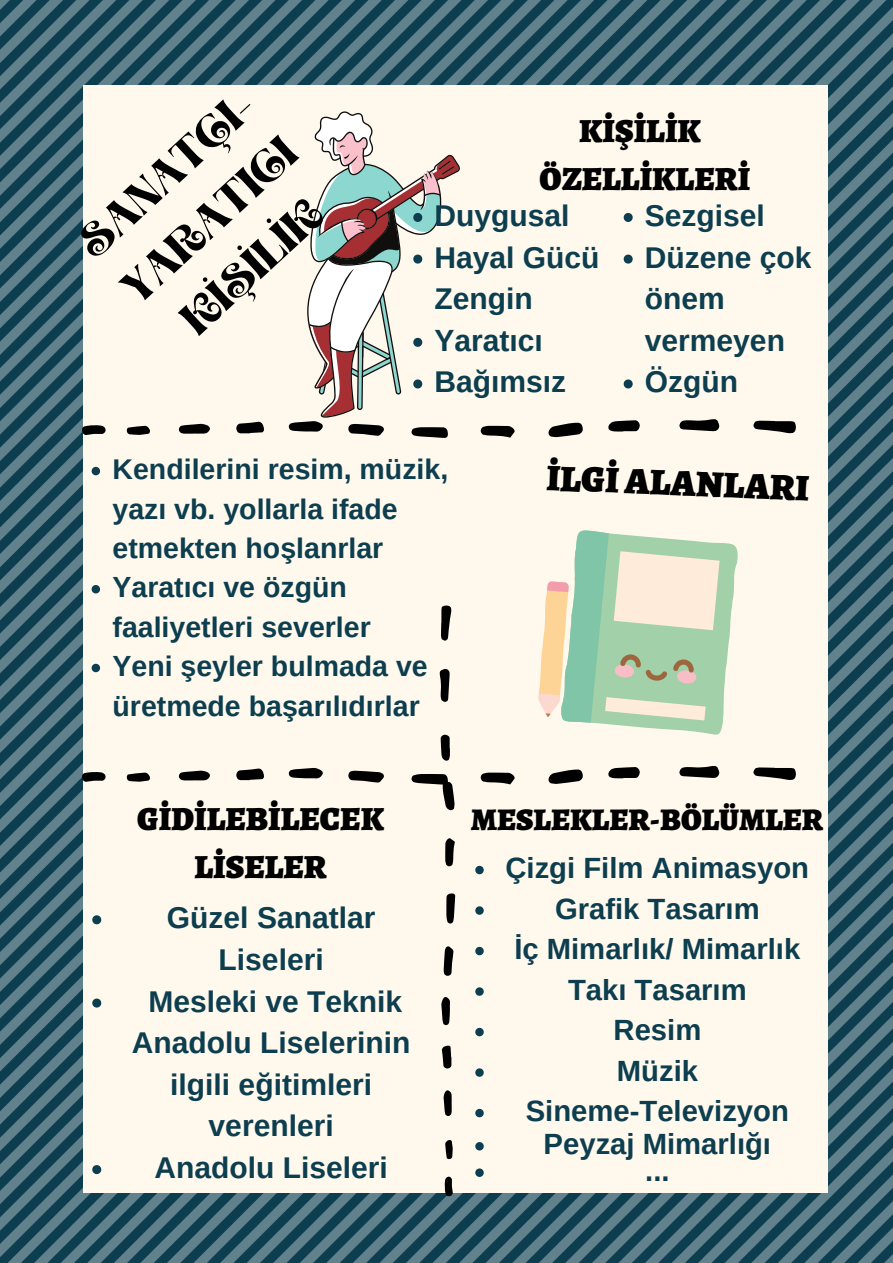
<style>
.page{position:relative;width:893px;height:1263px;background:#fff}
.page>*{position:absolute;margin:0;border:0;box-sizing:border-box;transform-origin:0 0}
.t1{font:600 45px/63px "Aprila";color:#000}
.t2{font:900 37.5px "Alegreya";color:#000}
.t3{font:900 33.75px/47.2px "Alegreya";color:#000;text-align:center}
.t4{font:900 31.5px "Alegreya";color:#000}
.t5{font:700 30px/41.6px "Arimo";color:#0d3e4f}
.t6{font:700 29.25px "Arimo";color:#0d3e4f}
.t7{font:700 28.5px/39.4px "Arimo";color:#0d3e4f}
</style>
<div class="page">
<img style="left:0;top:0;width:893px;height:1263px">
<div style="left:84px;top:85px;width:743px;height:1107px;background:#fff9ed"></div>
<svg style="left:753px;top:421px;width:43px;height:12px"></svg>
<svg style="left:548px;top:423px;width:35px;height:14px"></svg>
<svg style="left:679px;top:419px;width:41px;height:12px"></svg>
<svg style="left:480px;top:426px;width:35px;height:12px"></svg>
<svg style="left:608px;top:420px;width:32px;height:12px"></svg>
<svg style="left:236px;top:422px;width:28px;height:11px"></svg>
<svg style="left:179px;top:424px;width:31px;height:10px"></svg>
<svg style="left:82px;top:425px;width:24px;height:10px"></svg>
<svg style="left:127px;top:426px;width:23px;height:9px"></svg>
<svg style="left:753px;top:767px;width:43px;height:13px"></svg>
<svg style="left:548px;top:769px;width:35px;height:15px"></svg>
<svg style="left:679px;top:766px;width:41px;height:12px"></svg>
<svg style="left:348px;top:771px;width:36px;height:12px"></svg>
<svg style="left:480px;top:772px;width:35px;height:12px"></svg>
<svg style="left:608px;top:767px;width:32px;height:11px"></svg>
<svg style="left:289px;top:768px;width:34px;height:10px"></svg>
<svg style="left:236px;top:768px;width:28px;height:12px"></svg>
<svg style="left:179px;top:770px;width:31px;height:10px"></svg>
<svg style="left:82px;top:772px;width:24px;height:10px"></svg>
<svg style="left:127px;top:772px;width:23px;height:10px"></svg>
<svg style="left:441px;top:605px;width:10px;height:36px"></svg>
<svg style="left:411px;top:774px;width:43px;height:36px"></svg>
<svg style="left:440px;top:668px;width:9px;height:34px"></svg>
<svg style="left:446px;top:893px;width:9px;height:31px"></svg>
<svg style="left:443px;top:946px;width:10px;height:30px"></svg>
<svg style="left:445px;top:838px;width:10px;height:28px"></svg>
<svg style="left:440px;top:734px;width:10px;height:27px"></svg>
<svg style="left:441px;top:997px;width:9px;height:28px"></svg>
<svg style="left:442px;top:1045px;width:9px;height:24px"></svg>
<svg style="left:443px;top:1090px;width:9px;height:26px"></svg>
<svg style="left:444px;top:1176px;width:9px;height:20px"></svg>
<svg style="left:445px;top:1140px;width:8px;height:19px"></svg>
<svg style="left:92px;top:467px;width:8px;height:8px"></svg>
<svg style="left:92px;top:585px;width:8px;height:8px"></svg>
<svg style="left:92px;top:664px;width:8px;height:8px"></svg>
<svg style="left:475px;top:866px;width:9px;height:8px"></svg>
<svg style="left:475px;top:906px;width:9px;height:9px"></svg>
<svg style="left:475px;top:947px;width:9px;height:8px"></svg>
<svg style="left:475px;top:987px;width:9px;height:9px"></svg>
<svg style="left:475px;top:1028px;width:9px;height:8px"></svg>
<svg style="left:475px;top:1068px;width:9px;height:9px"></svg>
<svg style="left:475px;top:1109px;width:9px;height:8px"></svg>
<svg style="left:475px;top:1142px;width:9px;height:8px"></svg>
<svg style="left:475px;top:1168px;width:9px;height:9px"></svg>
<svg style="left:538px;top:530px;width:200px;height:205px"></svg>
<svg style="left:289px;top:111px;width:171px;height:327px"></svg>
<svg style="left:623px;top:213px;width:9px;height:9px"></svg>
<svg style="left:623px;top:255px;width:9px;height:9px"></svg>
<svg style="left:623px;top:379px;width:9px;height:9px"></svg>
<svg style="left:92px;top:915px;width:9px;height:9px"></svg>
<svg style="left:92px;top:998px;width:9px;height:9px"></svg>
<svg style="left:92px;top:1165px;width:9px;height:9px"></svg>
<p class="t1" style="left:67px;top:229px;width:222px;rotate:-43deg">SANATÇI-<br>YARATICI</p>
<p class="t3" style="left:539px;top:107px;width:212px">KİŞİLİK<br>ÖZELLİKLERİ</p>
<p class="t5" style="left:434px;top:195px;width:136px">Duygusal</p>
<p class="t5" style="left:434px;top:236px;width:167px">Hayal Gücü<br>Zengin</p>
<p class="t5" style="left:434px;top:320px;width:110px">Yaratıcı</p>
<p class="t5" style="left:434px;top:361px;width:133px">Bağımsız</p>
<p class="t1" style="left:169px;top:306px;width:176px;rotate:-43deg">KİŞİLİK</p>
<p class="t5" style="left:645px;top:195px;width:122px">Sezgisel</p>
<p class="t5" style="left:645px;top:236px;width:168px">Düzene çok önem vermeyen</p>
<p class="t5" style="left:645px;top:361px;width:95px">Özgün</p>
<p class="t7" style="left:112px;top:450px;width:337px">Kendilerini resim, müzik, yazı vb. yollarla ifade etmekten hoşlanrlar</p>
<p class="t7" style="left:112px;top:568px;width:260px">Yaratıcı ve özgün faaliyetleri severler</p>
<p class="t7" style="left:112px;top:646px;width:317px">Yeni şeyler bulmada ve üretmede başarılıdırlar</p>
<p class="t2" style="left:547px;top:452px;width:264px;rotate:2deg">İLGİALANLARI</p>
<p class="t3" style="left:137px;top:795px;width:248px">GİDİLEBİLECEK<br>LİSELER</p>
<p class="t5" style="left:167px;top:897px;width:210px;text-align:center">Güzel Sanatlar<br>Liseleri</p>
<p class="t5" style="left:132px;top:980px;width:280px;text-align:center">Mesleki ve Teknik<br>Anadolu Liselerinin ilgili eğitimleri verenleri</p>
<p class="t5" style="left:154px;top:1147px;width:235px">Anadolu Liseleri</p>
<p class="t4" style="left:471px;top:797px;width:354px">MESLEKLER-BÖLÜMLER</p>
<p class="t6" style="left:505px;top:852px;width:305px">Çizgi Film Animasyon</p>
<p class="t6" style="left:555px;top:892px;width:206px">Grafik Tasarım</p>
<p class="t6" style="left:514px;top:933px;width:287px">İç Mimarlık/ Mimarlık</p>
<p class="t6" style="left:568px;top:973px;width:180px">Takı Tasarım</p>
<p class="t6" style="left:613px;top:1014px;width:89px">Resim</p>
<p class="t6" style="left:617px;top:1054px;width:83px">Müzik</p>
<p class="t6" style="left:526px;top:1095px;width:265px">Sineme-Televizyon</p>
<p class="t6" style="left:543px;top:1128px;width:229px">Peyzaj Mimarlığı</p>
<p class="t6" style="left:645px;top:1154px;width:26px">...</p>
</div>
